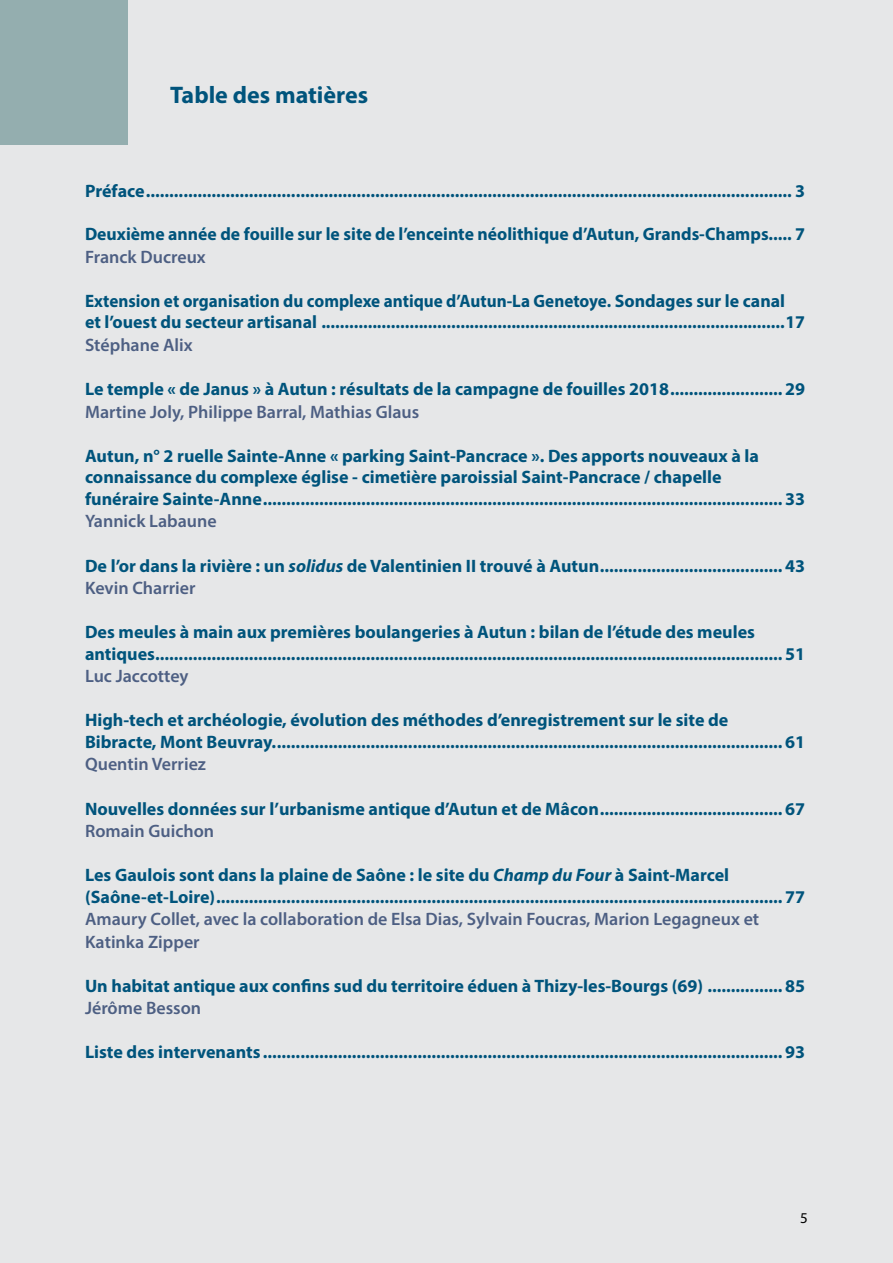
<style>
.page{position:relative;width:893px;height:1263px;background:#e6e7e8}
.page>*{position:absolute;margin:0;border:0;box-sizing:border-box;transform-origin:0 0}
.t1{font:700 24px "Myriad Pro";color:#00547c}
.t2{font:700 18px/21.6px "Myriad Pro";color:#00547c}
.t3{font:600 18px/22.5px "Myriad Pro";color:#4d5f83}
.t4{font:700 18px/21.6px "Myriad Pro";color:#00547c;scale:.95 1}
.t5{font:15px "Myriad Pro";color:#000}
.s1{font-style:italic}
.s2{font-weight:600;color:#4d5f83}
</style>
<div class="page">
<div style="left:0;top:0;width:128px;height:145px;background:#94aeaf"></div>
<h1 class="t1" style="left:170px;top:79px;width:200px">Table des matières</h1>
<p class="t2" style="left:85px;top:180px;width:721px">Préface.......................................................................................................................................... 3</p>
<p class="t2" style="left:85px;top:223px;width:722px">Deuxième année de fouille sur le site de l’enceinte néolithique d’Autun, Grands-Champs..... 7</p>
<p class="t3" style="left:85px;top:245px;width:122px">Franck Ducreux</p>
<p class="t4" style="left:85px;top:289px;width:759px">Extension et organisation du complexe antique d’Autun-La Genetoye. Sondages sur le canal et l’ouest du secteur artisanal ....................................................................................................17</p>
<p class="t3" style="left:85px;top:333px;width:109px">Stéphane Alix</p>
<p class="t2" style="left:85px;top:378px;width:721px">Le temple « de Janus » à Autun : résultats de la campagne de fouilles 2018........................ 29</p>
<p class="t3" style="left:85px;top:400px;width:336px">Martine Joly, Philippe Barral, Mathias Glaus</p>
<p class="t2" style="left:85px;top:444px;width:721px">Autun, n° 2 ruelle Sainte-Anne « parking Saint-Pancrace ». Des apports nouveaux à la connaissance du complexe église - cimetière paroissial Saint-Pancrace / chapelle<br>funéraire Sainte-Anne............................................................................................................... 33</p>
<p class="t3" style="left:85px;top:510px;width:133px">Yannick Labaune</p>
<p class="t2" style="left:85px;top:554px;width:721px;line-height:22.5px">De l’or dans la rivière : un <span class="s1">solidus</span> de Valentinien II trouvé à Autun....................................... 43<br><span class="s2">Kevin Charrier</span></p>
<p class="t2" style="left:85px;top:621px;width:721px">Des meules à main aux premières boulangeries à Autun : bilan de l’étude des meules antiques...................................................................................................................................... 51</p>
<p class="t3" style="left:85px;top:664px;width:105px">Luc Jaccottey</p>
<p class="t2" style="left:85px;top:709px;width:721px">High-tech et archéologie, évolution des méthodes d’enregistrement sur le site de<br>Bibracte, Mont Beuvray............................................................................................................. 61</p>
<p class="t3" style="left:85px;top:753px;width:123px">Quentin Verriez</p>
<p class="t2" style="left:85px;top:797px;width:721px">Nouvelles données sur l’urbanisme antique d’Autun et de Mâcon....................................... 67</p>
<p class="t3" style="left:85px;top:819px;width:131px">Romain Guichon</p>
<p class="t2" style="left:85px;top:864px;width:721px">Les Gaulois sont dans la plaine de Saône : le site du <span class="s1">Champ du Four</span> à Saint-Marcel (Saône-et-Loire)......................................................................................................................... 77</p>
<p class="t3" style="left:85px;top:907px;width:676px">Amaury Collet, avec la collaboration de Elsa Dias, Sylvain Foucras, Marion Legagneux et<br>Katinka Zipper</p>
<p class="t2" style="left:85px;top:974px;width:721px">Un habitat antique aux confins sud du territoire éduen à Thizy-les-Bourgs (69) ................ 85</p>
<p class="t3" style="left:85px;top:996px;width:118px">Jérôme Besson</p>
<p class="t2" style="left:85px;top:1041px;width:721px">Liste des intervenants ............................................................................................................... 93</p>
<p class="t5" style="left:800px;top:1209px;width:9px">5</p>
</div>
